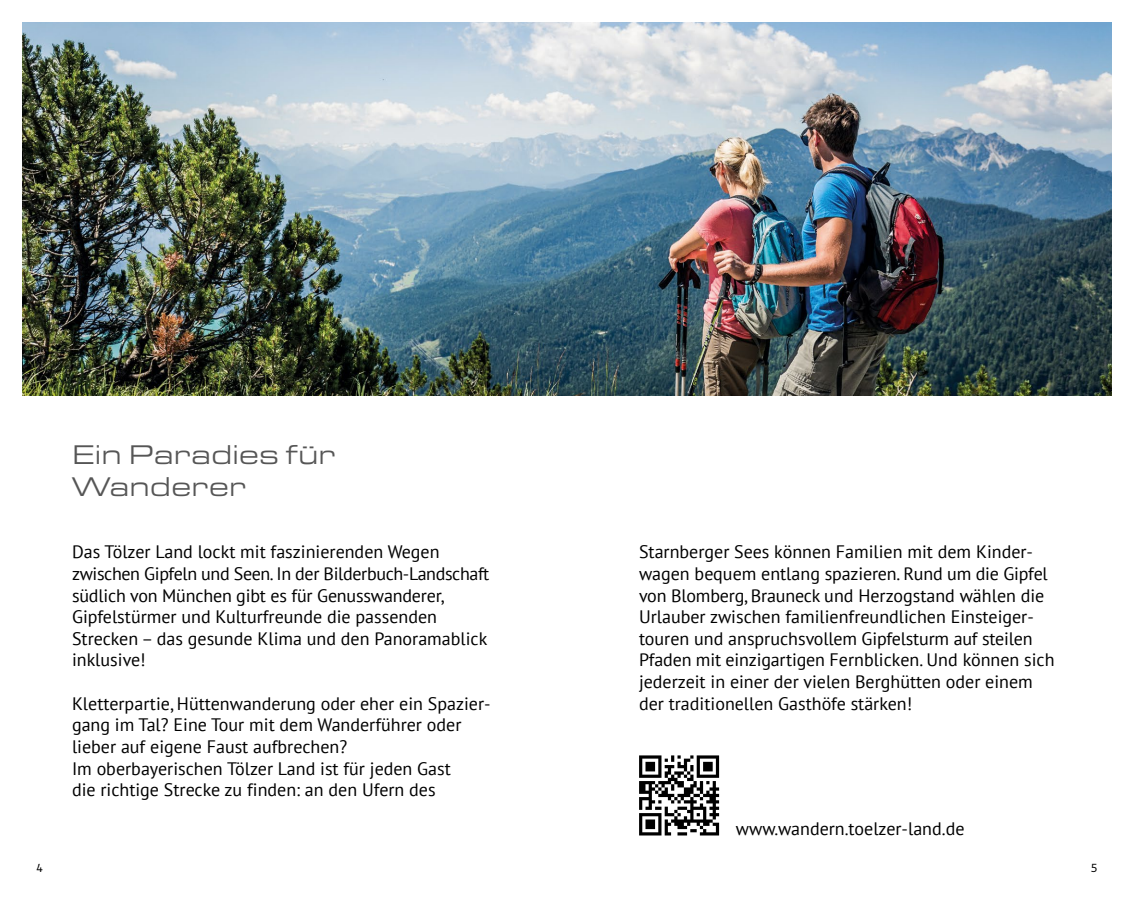
<style>
.page{position:relative;width:1134px;height:908px;background:#fff}
.page>*{position:absolute;margin:0;border:0;box-sizing:border-box;transform-origin:0 0}
.t1{font:28px/32px "Eurostile Ext";color:#565656}
.t2{font:18px/21.6px "PT Sans";color:#000}
.t3{font:13px "Alto Pro";color:#000}
</style>
<div class="page">
<img style="left:23px;top:23px;width:1088px;height:372px">
<svg style="left:639px;top:755px;width:81px;height:81px"></svg>
<svg style="left:639px;top:755px;width:80px;height:80px"></svg>
<h1 class="t1" style="left:72px;top:437px;width:265px">Ein Paradies für<br>Wanderer</h1>
<p class="t2" style="left:72px;top:540px;width:419px">Das Tölzer Land lockt mit faszinierenden Wegen zwischen Gipfeln und Seen. In der Bilderbuch-Landschaft südlich von München gibt es für Genusswanderer, Gipfelstürmer und Kulturfreunde die passenden Strecken – das gesunde Klima und den Panoramablick inklusive!</p>
<p class="t2" style="left:72px;top:691px;width:420px">Kletterpartie, Hüttenwanderung oder eher ein Spazier&shy;gang im Tal? Eine Tour mit dem Wanderführer oder lieber auf eigene Faust aufbrechen?<br>Im oberbayerischen Tölzer Land ist für jeden Gast<br>die richtige Strecke zu finden: an den Ufern des</p>
<p class="t2" style="left:639px;top:540px;width:417px">Starnberger Sees können Familien mit dem Kinder&shy;wagen bequem entlang spazieren. Rund um die Gipfel von Blomberg, Brauneck und Herzogstand wählen die Urlauber zwischen familienfreundlichen Einsteiger&shy;touren und anspruchsvollem Gipfelsturm auf steilen Pfaden mit einzigartigen Fernblicken. Und können sich jederzeit in einer der vielen Berghütten oder einem der traditionellen Gasthöfe stärken!</p>
<p class="t2" style="left:736px;top:817px;width:230px">www.wandern.toelzer-land.de</p>
<p class="t3" style="left:36px;top:859px;width:8px">4</p>
<p class="t3" style="left:1091px;top:859px;width:9px">5</p>
</div>
